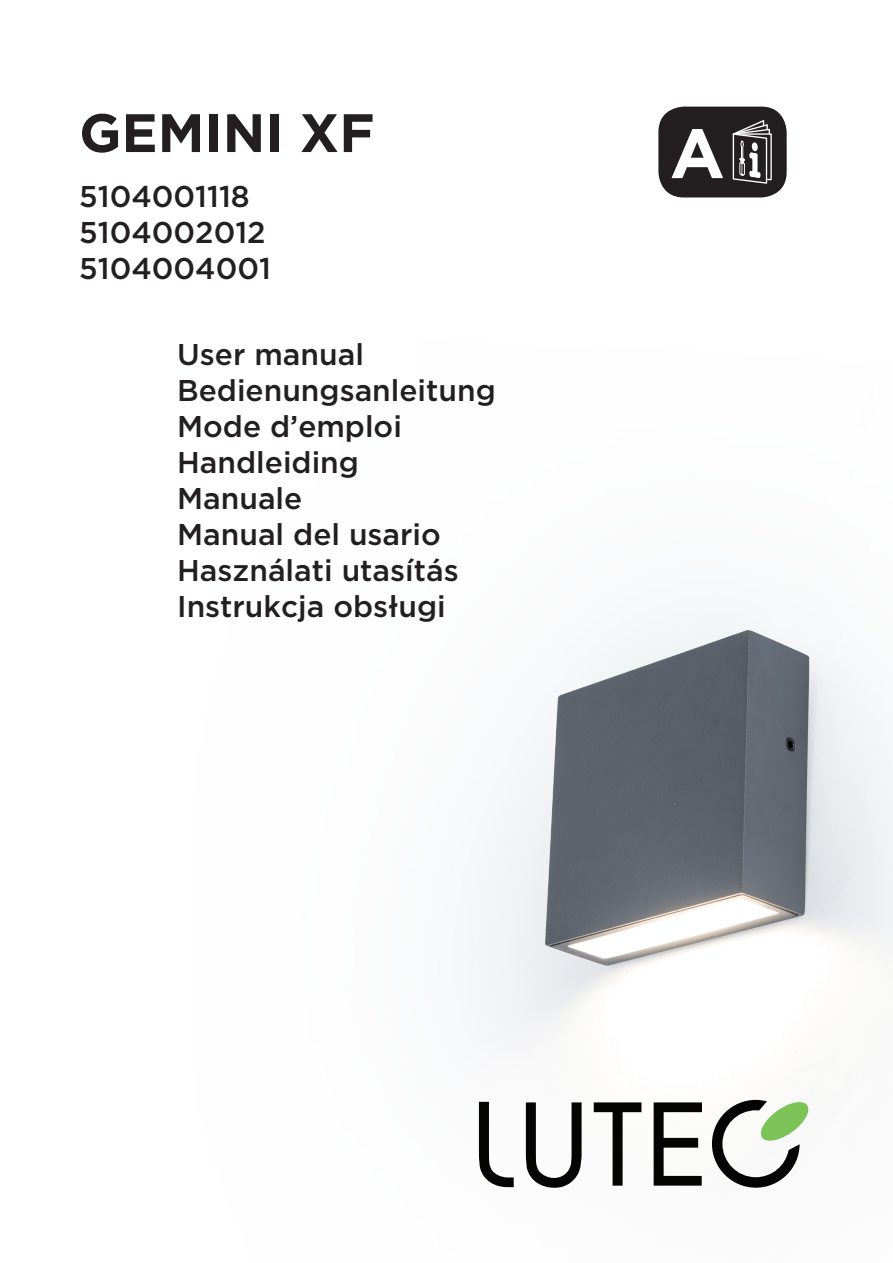
<style>
.page{position:relative;width:893px;height:1263px;background:#fff}
.page>*{position:absolute;margin:0;border:0;box-sizing:border-box;transform-origin:0 0}
.t1{font:700 69.6px "Gotham";color:#fff}
.t2{font:700 54px "Gotham";color:#231f20}
.t3{font:500 30px/36px "Gotham";color:#231f20}
</style>
<div class="page">
<img style="left:475px;top:617px;width:418px;height:571px">
<svg style="left:526px;top:1102px;width:56px;height:86px"></svg>
<svg style="left:594px;top:1102px;width:47px;height:84px"></svg>
<svg style="left:712px;top:1100px;width:99px;height:88px"></svg>
<svg style="left:479px;top:1102px;width:35px;height:85px"></svg>
<svg style="left:654px;top:1102px;width:48px;height:84px"></svg>
<svg style="left:658px;top:107px;width:129px;height:90px"></svg>
<h2 class="t2" style="left:79px;top:102px;width:297px">GEMINI XF</h2>
<p class="t3" style="left:79px;top:178px;width:193px">5104001118<br>5104002012<br>5104004001</p>
<p class="t3" style="left:177px;top:336px;width:320px">User manual<br>Bedienungsanleitung<br>Mode d’emploi<br>Handleiding<br>Manuale<br>Manual del usario<br>Használati utasítás<br>Instrukcja obsługi</p>
<h1 class="t1" style="left:670px;top:113px;width:56px">A</h1>
</div>
